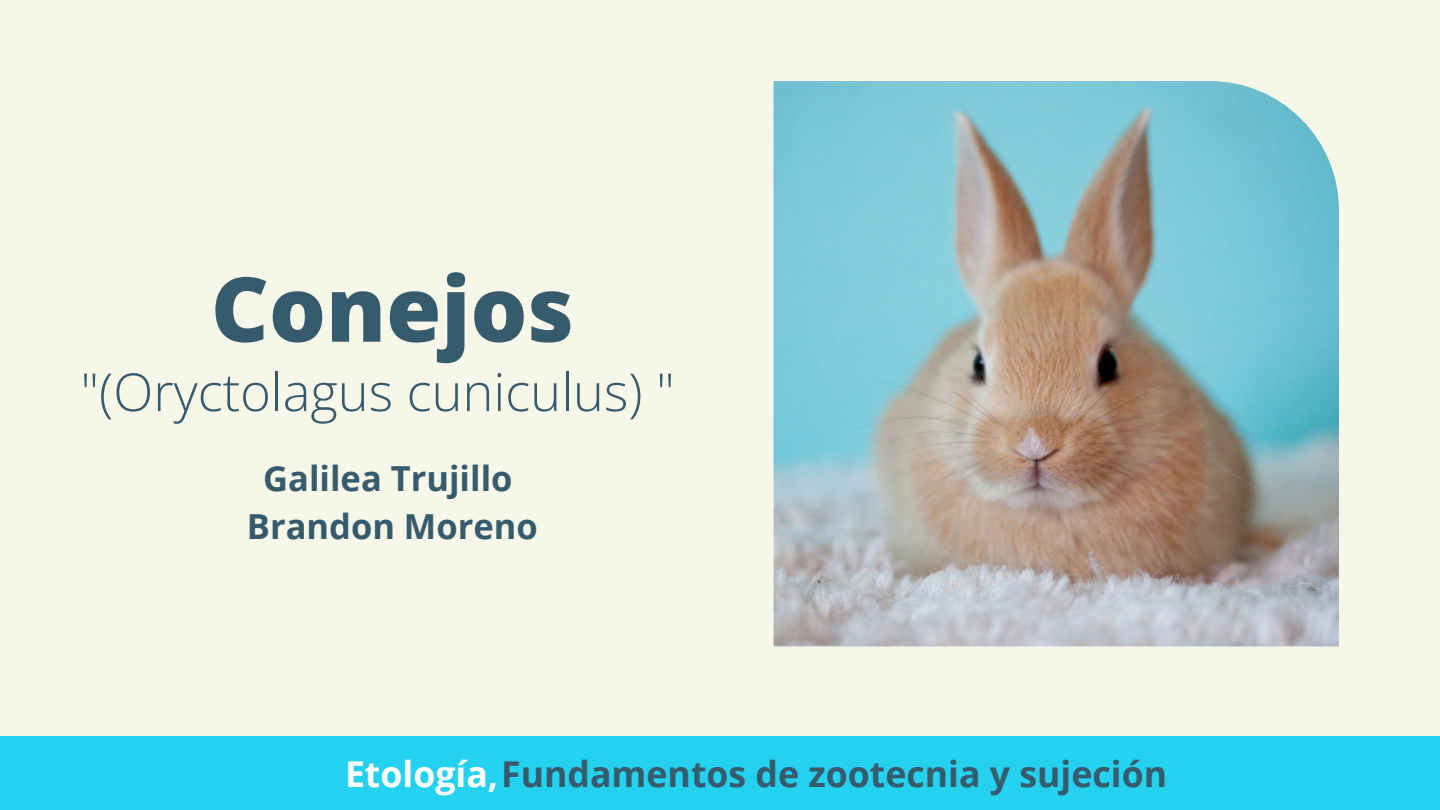
<style>
.page{position:relative;width:1440px;height:810px;background:#f6f6e9}
.page>*{position:absolute;margin:0;border:0;box-sizing:border-box;transform-origin:0 0}
.t1{font:800 89.6px "Open Sans";color:#365b6d}
.t2{font:300 52.4px "Open Sans";color:#365b6d}
.t3{font:700 35.6px "Open Sans";color:#365b6d}
.t4{font:700 34.5px "Open Sans";color:#365b6d}
.s1{color:#fff}
</style>
<div class="page">
<img style="left:774px;top:81px;width:565px;height:565px">
<div style="left:0;top:737px;width:1440px;height:73px;background:#24d1ef"></div>
<h2 class="t1" style="left:211px;top:246px;width:365px">Conejos</h2>
<p class="t2" style="left:80px;top:355px;width:596px">"(Oryctolagus cuniculus) "</p>
<p class="t4" style="left:263px;top:454px;width:251px">Galilea Trujillo</p>
<p class="t4" style="left:247px;top:502px;width:293px">Brandon Moreno</p>
<p class="t3" style="left:345px;top:749px;width:824px"><span class="s1">Etología,</span>Fundamentos de zootecnia y sujeción</p>
</div>
